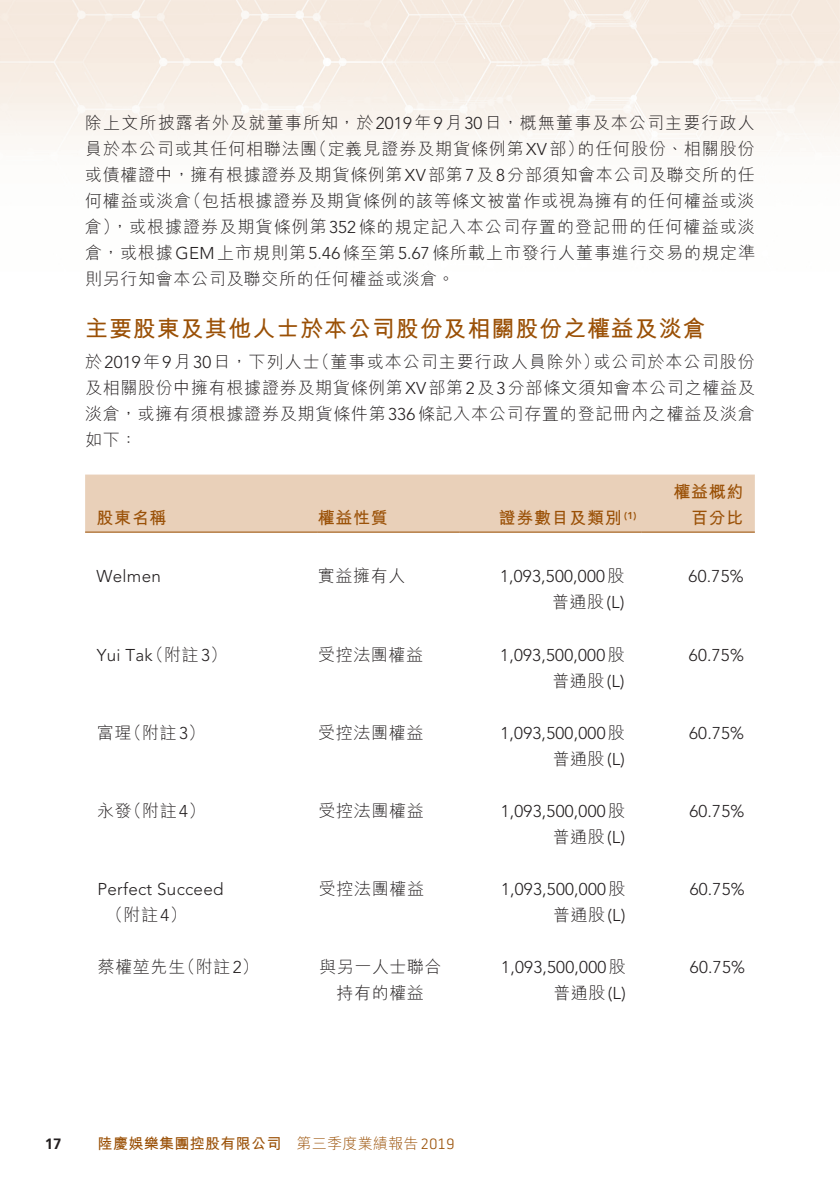
<style>
.page{position:relative;width:840px;height:1191px;background:#fff}
.page>*{position:absolute;margin:0;border:0;box-sizing:border-box;transform-origin:0 0}
.t1{font:700 23px "M Hei HK";letter-spacing:.04em;color:#9a5006}
.t2{font:300 17px/26px "M Hei HK";letter-spacing:.05em;color:#231f20}
.t3{font:300 17px "Avenir LT Std";letter-spacing:.015em;color:#231f20}
.t4{font:700 17px/26px "M Hei HK";letter-spacing:.04em;color:#9a5006;text-align:right}
.t5{font:300 15px "M Hei HK";letter-spacing:.02em;color:#9a5006}
.t6{font:700 15px "M Hei HK";letter-spacing:.02em;color:#9a5006}
.t7{font:700 15px "Frutiger LT Std";color:#231f20}
.t8{font:800 10px "Avenir LT Std";color:#9a5006}
.s1{font-family:"Avenir LT Std"}
.s2{font-family:"M Hei HK"}
.s3{font-family:"Battersea"}
</style>
<div class="page">
<img style="left:0;top:0;width:839px;height:533px">
<div style="left:85px;top:474px;width:669px;height:57px;background:#e9d0b9"></div>
<hr style="left:85px;top:531px;width:232px;height:1px;background:#9a5006">
<hr style="left:317px;top:531px;width:142px;height:1px;background:#9a5006">
<hr style="left:459px;top:531px;width:182px;height:1px;background:#9a5006">
<hr style="left:641px;top:531px;width:113px;height:1px;background:#9a5006">
<p class="t2" style="left:85px;top:109px;width:671px;text-align:right">除上文所披露者外及就董事所知，於<span class="s1">2019</span>年<span class="s1">9</span>月<span class="s1">30</span>日，概無董事及本公司主要行政人的任何股份、相關股份</p>
<p class="t2" style="left:310px;top:135px;width:275px">（定義見證券及期貨條例第<span class="s1">XV</span>部）</p>
<p class="t2" style="left:85px;top:135px;width:233px">員於本公司或其任何相聯法團</p>
<p class="t2" style="left:85px;top:161px;width:671px">或債權證中，擁有根據證券及期貨條例第<span class="s1">XV</span>部第<span class="s1">7</span>及<span class="s1">8</span>分部須知會本公司及聯交所的任</p>
<p class="t2" style="left:184px;top:187px;width:571px">（包括根據證券及期貨條例的該等條文被當作或視為擁有的任何權益或淡</p>
<p class="t2" style="left:85px;top:187px;width:671px">何權益或淡倉<br>倉，）或根據證券及期貨條例第<span class="s1">352</span>條的規定記入本公司存置的登記冊的任何權益或淡倉，或根據<span class="s1">GEM</span>上市規則第<span class="s1">5.46</span>條至第<span class="s1">5.67</span>條所載上市發行人董事進行交易的規定準則另行知會本公司及聯交所的任何權益或淡倉。</p>
<h1 class="t1" style="left:85px;top:311px;width:621px">主要股東及其他人士於本公司股份及相關股份之權益及淡倉</h1>
<p class="t2" style="left:593px;top:349px;width:163px">或公司於本公司股份</p>
<p class="t2" style="left:313px;top:349px;width:288px">（董事或本公司主要行政人員除外）</p>
<p class="t2" style="left:85px;top:349px;width:671px">於<span class="s1">2019</span>年<span class="s1">9</span>月<span class="s1">30</span>日，下列人士<br>及相關股份中擁有根據證券及期貨條例第<span class="s1">XV</span>部第<span class="s1">2</span>及<span class="s1">3</span>分部條文須知會本公司之權益及淡倉，或擁有須根據證券及期貨條件第<span class="s1">336</span>條記入本公司存置的登記冊內之權益及淡倉如下：</p>
<p class="t4" style="left:96px;top:504px;width:71px">股東名稱</p>
<p class="t4" style="left:317px;top:504px;width:71px">權益性質</p>
<p class="t4" style="left:498px;top:504px;width:124px">證券數目及類別</p>
<p class="t8" style="left:624px;top:509px;width:14px">1) (</p>
<p class="t4" style="left:673px;top:478px;width:71px">權益概約百分比</p>
<p class="t3" style="left:96px;top:566px;width:66px">Welmen</p>
<p class="t2" style="left:318px;top:563px;width:89px">實益擁有人</p>
<p class="t3" style="left:499px;top:566px;width:126px">1,093,500,000 <span class="s2">股</span></p>
<p class="t3" style="left:688px;top:566px;width:56px">60.75%</p>
<p class="t2" style="left:551px;top:589px;width:74px">普通股 <span class="s1">(L(</span></p>
<p class="t2" style="left:147px;top:641px;width:82px">（附註 ）<span class="s1">3</span></p>
<p class="t3" style="left:97px;top:644px;width:58px">Yui Tak</p>
<p class="t2" style="left:318px;top:641px;width:107px">受控法團權益</p>
<p class="t3" style="left:500px;top:644px;width:126px">1,093,500,000 <span class="s2">股</span></p>
<p class="t3" style="left:688px;top:644px;width:56px">60.75%</p>
<p class="t2" style="left:552px;top:667px;width:74px">普通股 <span class="s1">(L(</span></p>
<p class="t2" style="left:125px;top:719px;width:82px">（附註 ）<span class="s1">3</span></p>
<p class="t2" style="left:97px;top:719px;width:36px">富瑆</p>
<p class="t2" style="left:318px;top:719px;width:107px">受控法團權益</p>
<p class="t3" style="left:500px;top:722px;width:126px">1,093,500,000 <span class="s2">股</span></p>
<p class="t3" style="left:688px;top:722px;width:56px">60.75%</p>
<p class="t2" style="left:552px;top:745px;width:74px">普通股 <span class="s1">(L(</span></p>
<p class="t2" style="left:125px;top:797px;width:82px">（附註 ）<span class="s1">4</span></p>
<p class="t2" style="left:97px;top:797px;width:36px">永發</p>
<p class="t2" style="left:318px;top:797px;width:107px">受控法團權益</p>
<p class="t3" style="left:500px;top:800px;width:126px">1,093,500,000 <span class="s2">股</span></p>
<p class="t3" style="left:689px;top:800px;width:56px">60.75%</p>
<p class="t2" style="left:552px;top:823px;width:74px">普通股 <span class="s1">(L(</span></p>
<p class="t3" style="left:97px;top:878px;width:127px">Perfect Succeed</p>
<p class="t2" style="left:106px;top:901px;width:82px">（附註 (<span class="s1">4</span></p>
<p class="t2" style="left:319px;top:875px;width:107px">受控法團權益</p>
<p class="t3" style="left:500px;top:878px;width:126px">1,093,500,000 <span class="s2">股</span></p>
<p class="t2" style="left:552px;top:901px;width:74px">普通股 <span class="s1">(L(</span></p>
<p class="t3" style="left:689px;top:878px;width:56px">60.75%</p>
<p class="t2" style="left:178px;top:953px;width:82px">（附註 ）<span class="s1">2</span></p>
<p class="t2" style="left:98px;top:953px;width:89px">蔡權堃先生</p>
<p class="t2" style="left:319px;top:953px;width:124px">與另一人士聯合</p>
<p class="t2" style="left:336px;top:979px;width:89px">持有的權益</p>
<p class="t3" style="left:501px;top:956px;width:126px">1,093,500,000<span class="s2">股</span></p>
<p class="t2" style="left:553px;top:979px;width:74px">普通股 <span class="s1">(L(</span></p>
<p class="t3" style="left:689px;top:956px;width:56px">60.75%</p>
<p class="t7" style="left:45px;top:1135px;width:18px">17</p>
<p class="t6" style="left:98px;top:1133px;width:185px">陸慶娛樂集團控股有限公司</p>
<p class="t5" style="left:296px;top:1136px;width:160px">第三季度業績報告<span class="s3">2019</span></p>
</div>
